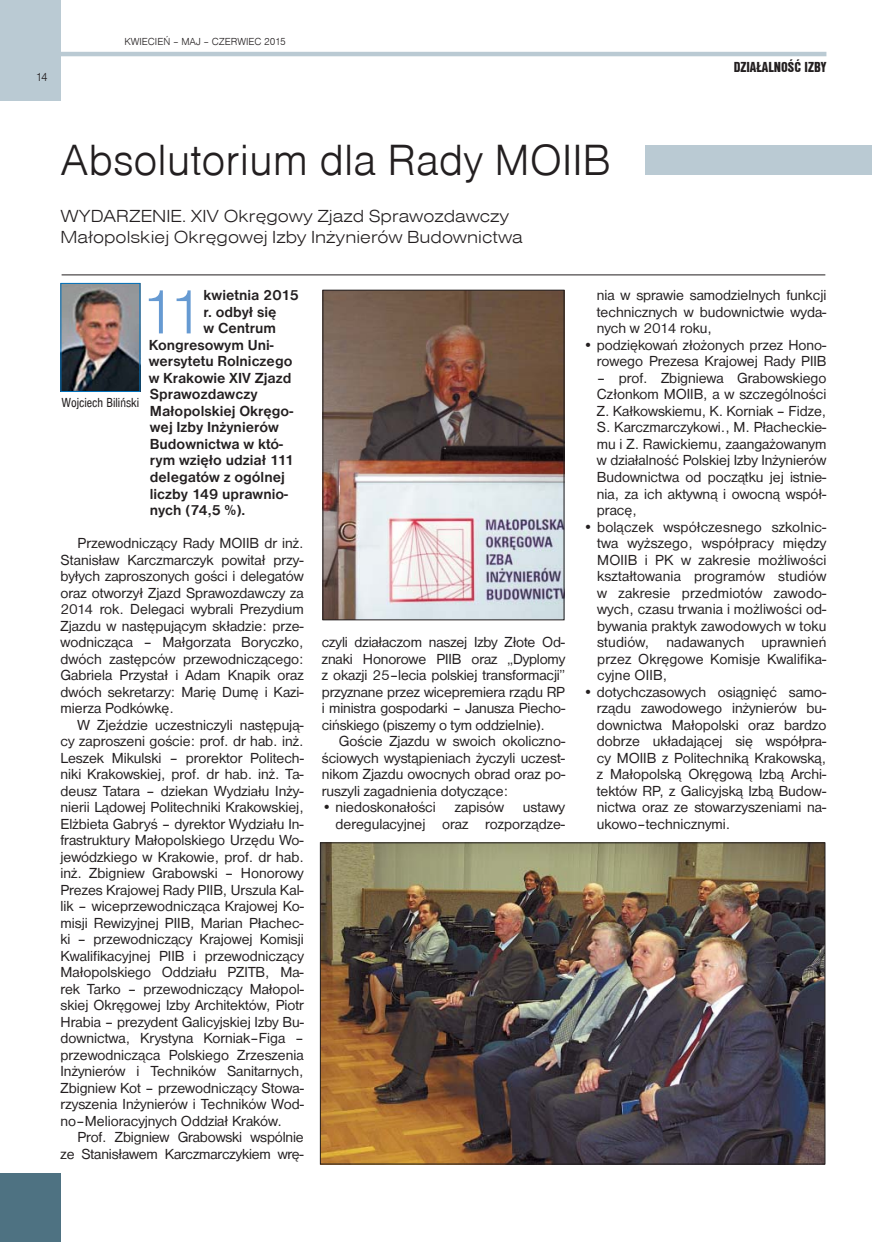
<style>
.page{position:relative;width:872px;height:1242px;background:#fff}
.page>*{position:absolute;margin:0;border:0;box-sizing:border-box;transform-origin:0 0}
.t1{font:64.5px "Nimbus San D Ligh";color:#669ad2}
.t2{font:45px "Nimbus San D Ligh";color:#231f20}
.t3{font:18px/21px "Nimbus San D Ligh Exte";color:#231f20}
.t4{font:15px/16.5px "Nimbus San D";color:#231f20;text-align:justify}
.t5{font:700 15px "Nimbus San D";color:#231f20}
.t6{font:15px "Nimbus San D Blac Cond";color:#231f20}
.t7{font:condensed 13.5px "Nimbus San D";color:#231f20}
.t8{font:12px "Nimbus San D Ligh";color:#231f20}
.t9{font:10.5px "Nimbus San D Ligh";color:#231f20}
</style>
<div class="page">
<div style="left:0;top:0;width:60px;height:101px;background:#bacad3"></div>
<hr style="left:60px;top:52px;width:766px;height:4px;background:#bacad3">
<div style="left:0;top:1172px;width:60px;height:69px;background:#4e7282"></div>
<hr style="left:62px;top:274px;width:763px;height:1px;background:#231f20">
<div style="left:645px;top:145px;width:226px;height:30px;background:#bacad3"></div>
<img style="left:62px;top:285px;width:76px;height:105px">
<div style="left:60px;top:283px;width:80px;height:109px;border:1px solid #0071bc"></div>
<img style="left:322px;top:844px;width:501px;height:318px">
<div style="left:320px;top:842px;width:505px;height:322px;border:1px solid #231f20"></div>
<img style="left:324px;top:292px;width:238px;height:326px">
<div style="left:322px;top:290px;width:242px;height:330px;border:1px solid #231f20"></div>
<p class="t8" style="left:36px;top:69px;width:14px">14</p>
<p class="t9" style="left:124px;top:36px;width:163px">KWIECIEŃ – MAJ – CZERWIEC 2015</p>
<p class="t6" style="left:733px;top:58px;width:94px">DZIAŁALNOŚĆ IZBY</p>
<h2 class="t2" style="left:60px;top:133px;width:552px">Absolutorium dla Rady MOIIB</h2>
<p class="t3" style="left:60px;top:206px;width:463px">WYDARZENIE. XIV Okręgowy Zjazd Sprawozdawczy<br>Małopolskiej Okręgowej Izby Inżynierów Budownictwa</p>
<h1 class="t1" style="left:141px;top:274px;width:64px">11</h1>
<p class="t5" style="left:203px;top:286px;width:97px">kwietnia 2015</p>
<p class="t5" style="left:203px;top:303px;width:74px">r. odbył się</p>
<p class="t5" style="left:203px;top:319px;width:74px">w Centrum</p>
<p class="t5" style="left:149px;top:336px;width:126px">Kongresowym Uni-</p>
<p class="t5" style="left:149px;top:352px;width:145px">wersytetu Rolniczego</p>
<p class="t5" style="left:149px;top:369px;width:144px">w Krakowie XIV Zjazd</p>
<p class="t5" style="left:150px;top:385px;width:109px">Sprawozdawczy</p>
<p class="t5" style="left:150px;top:402px;width:145px">Małopolskiej Okręgo-</p>
<p class="t5" style="left:150px;top:418px;width:130px">wej Izby Inżynierów</p>
<p class="t5" style="left:150px;top:435px;width:135px">Budownictwa w któ-</p>
<p class="t5" style="left:150px;top:451px;width:146px">rym wzięło udział 111</p>
<p class="t5" style="left:150px;top:468px;width:136px">delegatów z ogólnej</p>
<p class="t5" style="left:150px;top:484px;width:140px">liczby 149 uprawnio-</p>
<p class="t5" style="left:150px;top:501px;width:97px">nych (74,5 %).</p>
<p class="t4" style="left:60px;top:535px;width:245px;text-indent:17px">Przewodniczący Rady MOIIB dr inż.<br>Stanisław Karczmarczyk powitał przy&shy;byłych zaproszonych gości i delegatów oraz otworzył Zjazd Sprawozdawczy za 2014 rok. Delegaci wybrali Prezydium Zjazdu w następującym składzie: prze&shy;wodnicząca – Małgorzata Boryczko, dwóch zastępców przewodniczącego:<br>Gabriela Przystał i Adam Knapik oraz dwóch sekretarzy: Marię Dumę i Kazi&shy;mierza Podkówkę.</p>
<p class="t4" style="left:60px;top:716px;width:245px;text-indent:17px">W Zjeździe uczestniczyli następują&shy;cy zaproszeni goście: prof. dr hab. inż.<br>Leszek Mikulski – prorektor Politech&shy;niki Krakowskiej, prof. dr hab. inż. Ta&shy;deusz Tatara – dziekan Wydziału Inży&shy;nierii Lądowej Politechniki Krakowskiej, Elżbieta Gabryś – dyrektor Wydziału In&shy;frastruktury Małopolskiego Urzędu Wo&shy;jewódzkiego w Krakowie, prof. dr hab. inż. Zbigniew Grabowski – Honorowy Prezes Krajowej Rady PIIB, Urszula Kal&shy;lik – wiceprzewodnicząca Krajowej Ko&shy;misji Rewizyjnej PIIB, Marian Płachec&shy;ki – przewodniczący Krajowej Komisji Kwalifikacyjnej PIIB i przewodniczący Małopolskiego Oddziału PZITB, Ma&shy;rek Tarko – przewodniczący Małopol&shy;skiej Okręgowej Izby Architektów, Piotr Hrabia – prezydent Galicyjskiej Izby Bu&shy;downictwa, Krystyna Korniak–Figa – przewodnicząca Polskiego Zrzeszenia Inżynierów i Techników Sanitarnych, Zbigniew Kot – przewodniczący Stowa&shy;rzyszenia Inżynierów i Techników Wod&shy;no–Melioracyjnych Oddział Kraków.</p>
<p class="t4" style="left:60px;top:1129px;width:245px;text-align:right">Prof. Zbigniew Grabowski wspólnie ze Stanisławem Karczmarczykiem wrę-</p>
<p class="t7" style="left:62px;top:394px;width:79px">Wojciech Biliński</p>
<p class="t4" style="left:322px;top:634px;width:245px">czyli działaczom naszej Izby Złote Od&shy;znaki Honorowe PIIB oraz „Dyplomy z okazji 25–lecia polskiej transformacji” przyznane przez wicepremiera rządu RP i ministra gospodarki – Janusza Piecho&shy;cińskiego (piszemy o tym oddzielnie).</p>
<p class="t4" style="left:322px;top:733px;width:245px;text-indent:17px">Goście Zjazdu w swoich okoliczno&shy;ściowych wystąpieniach życzyli uczest&shy;nikom Zjazdu owocnych obrad oraz po&shy;ruszyli zagadnienia dotyczące:</p>
<p class="t4" style="left:322px;top:799px;width:116px">• niedoskonałości</p>
<p class="t4" style="left:454px;top:799px;width:51px">zapisów</p>
<p class="t4" style="left:335px;top:799px;width:231px;text-align:right">ustawy<br>deregulacyjnej oraz rozporządze-</p>
<p class="t4" style="left:596px;top:287px;width:231px">nia w sprawie samodzielnych funkcji technicznych w budownictwie wyda&shy;nych w 2014 roku,</p>
<p class="t4" style="left:583px;top:337px;width:245px;text-align:right">• podziękowań złożonych przez Hono&shy;rowego Prezesa Krajowej Rady PIIB</p>
<p class="t4" style="left:596px;top:370px;width:231px">– prof. Zbigniewa Grabowskiego Członkom MOIIB, a w szczególności Z. Kałkowskiemu, K. Korniak – Fidze, S. Karczmarczykowi., M. Płacheckie&shy;mu i Z. Rawickiemu, zaangażowanym w działalność Polskiej Izby Inżynierów Budownictwa od początku jej istnie&shy;nia, za ich aktywną i owocną współ&shy;pracę,</p>
<p class="t4" style="left:597px;top:518px;width:231px;text-indent:-14px">• bolączek współczesnego szkolnic&shy;twa wyższego, współpracy między MOIIB i PK w zakresie możliwości kształtowania programów studiów w zakresie przedmiotów zawodo&shy;wych, czasu trwania i możliwości od&shy;bywania praktyk zawodowych w toku studiów, nadawanych uprawnień przez Okręgowe Komisje Kwalifika&shy;cyjne OIIB,</p>
<p class="t4" style="left:596px;top:683px;width:231px;text-indent:-14px">• dotychczasowych osiągnięć samo&shy;rządu zawodowego inżynierów bu&shy;downictwa Małopolski oraz bardzo dobrze układającej się współpra&shy;cy MOIIB z Politechniką Krakowską, z Małopolską Okręgową Izbą Archi&shy;tektów RP, z Galicyjską Izbą Budow&shy;nictwa oraz ze stowarzyszeniami na&shy;ukowo–technicznymi.</p>
</div>
